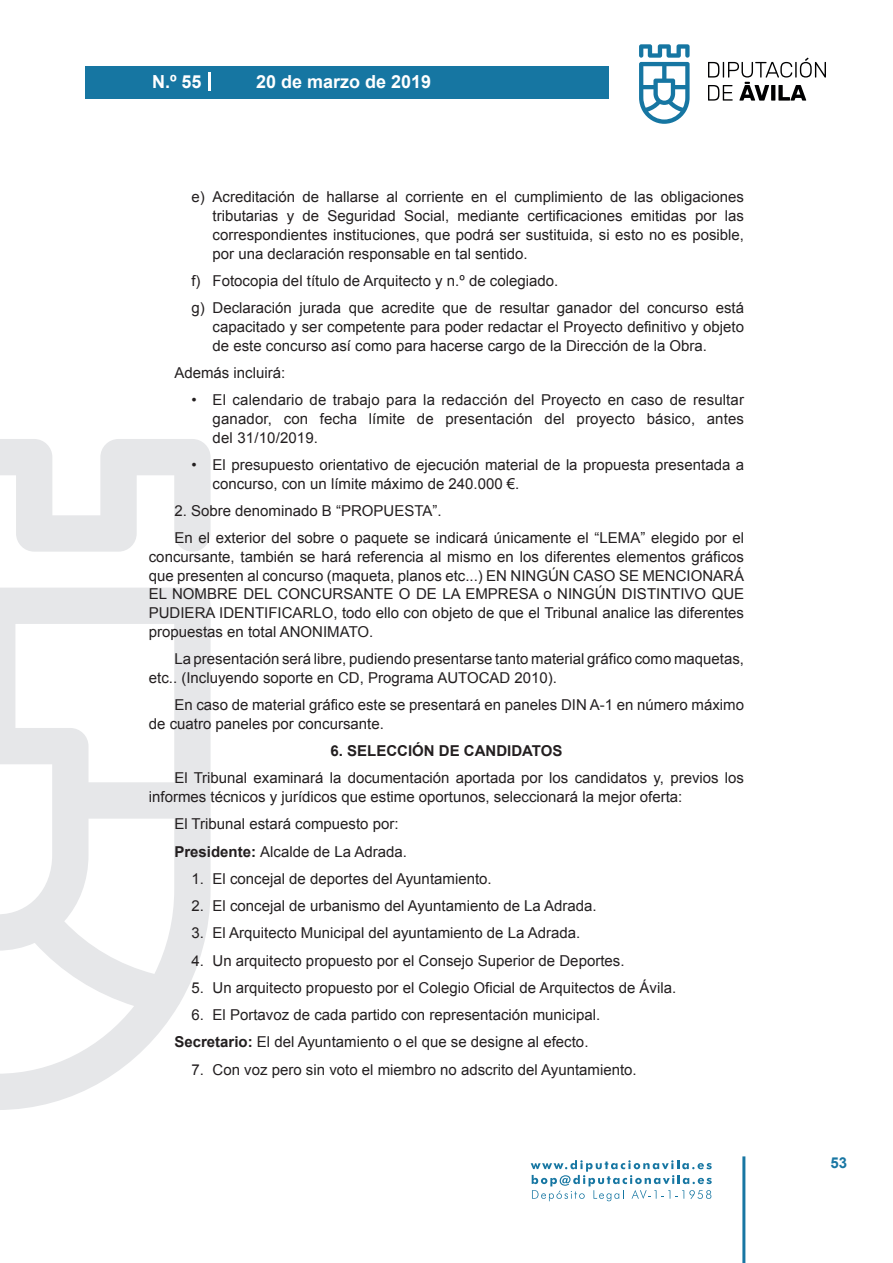
<style>
.page{position:relative;width:893px;height:1263px;background:#fff}
.page>*{position:absolute;margin:0;border:0;box-sizing:border-box;transform-origin:0 0}
.t1{font:700 18px "Arial";color:#fff}
.t2{font:15px/18.8px "Arial";color:#231f20}
.t3{font:700 15px "Arial";color:#231f20}
.t4{font:700 15px "Arial";color:#1876a3}
.s1{font-weight:700}
</style>
<div class="page">
<svg style="left:531px;top:1160px;width:181px;height:41px"></svg>
<div style="left:85px;top:66px;width:523px;height:33px;background:#1676a2"></div>
<svg style="left:639px;top:44px;width:51px;height:80px"></svg>
<svg style="left:708px;top:58px;width:118px;height:43px"></svg>
<hr style="left:742px;top:1156px;width:3px;height:107px;background:#1876a3">
<svg style="left:208px;top:72px;width:2px;height:18px"></svg>
<svg style="left:0;top:439px;width:211px;height:671px"></svg>
<p class="t1" style="left:152px;top:69px;width:51px">N.º 55</p>
<p class="t1" style="left:256px;top:69px;width:177px">20 de marzo de 2019</p>
<p class="t2" style="left:213px;top:188px;width:533px;text-align:justify;text-indent:-21px">e) Acreditación de hallarse al corriente en el cumplimiento de las obligaciones tributarias y de Seguridad Social, mediante certificaciones emitidas por las correspondientes instituciones, que podrá ser sustituida, si esto no es posible, por una declaración responsable en tal sentido.</p>
<p class="t2" style="left:191px;top:267px;width:554px;line-height:27.3px">f) Fotocopia del título de Arquitecto y n.º de colegiado.<br>g) Declaración jurada que acredite que de resultar ganador del concurso está</p>
<p class="t2" style="left:213px;top:317px;width:533px">capacitado y ser competente para poder redactar el Proyecto definitivo y objeto de este concurso así como para hacerse cargo de la Dirección de la Obra.</p>
<p class="t2" style="left:174px;top:363px;width:112px">Además incluirá:</p>
<p class="t2" style="left:213px;top:391px;width:533px;text-align:justify;text-indent:-21px">• El calendario de trabajo para la redacción del Proyecto en caso de resultar ganador, con fecha límite de presentación del proyecto básico, antes del 31/10/2019.</p>
<p class="t2" style="left:213px;top:455px;width:533px;text-indent:-21px">• El presupuesto orientativo de ejecución material de la propuesta presentada a concurso, con un límite máximo de 240.000 €.</p>
<p class="t2" style="left:174px;top:497px;width:571px;line-height:27.3px">2. Sobre denominado B “PROPUESTA”.<br>En el exterior del sobre o paquete se indicará únicamente el “LEMA” elegido por el</p>
<p class="t2" style="left:149px;top:547px;width:597px;text-align:justify">concursante, también se hará referencia al mismo en los diferentes elementos gráficos que presenten al concurso (maqueta, planos etc...) EN NINGÚN CASO SE MENCIONARÁ EL NOMBRE DEL CONCURSANTE O DE LA EMPRESA o NINGÚN DISTINTIVO QUE PUDIERA IDENTIFICARLO, todo ello con objeto de que el Tribunal analice las diferentes propuestas en total ANONIMATO.</p>
<p class="t2" style="left:149px;top:650px;width:597px;text-indent:26px">La presentación será libre, pudiendo presentarse tanto material gráfico como maquetas, etc.. (Incluyendo soporte en CD, Programa AUTOCAD 2010).</p>
<p class="t2" style="left:149px;top:696px;width:597px;text-indent:26px">En caso de material gráfico este se presentará en paneles DIN A-1 en número máximo de cuatro paneles por concursante.</p>
<p class="t3" style="left:330px;top:741px;width:233px">6. SELECCIÓN DE CANDIDATOS</p>
<p class="t2" style="left:149px;top:769px;width:597px;text-indent:26px">El Tribunal examinará la documentación aportada por los candidatos y, previos los informes técnicos y jurídicos que estime oportunos, seleccionará la mejor oferta:</p>
<p class="t2" style="left:174px;top:811px;width:234px;line-height:27.3px">El Tribunal estará compuesto por:<br><span class="s1">Presidente:</span> Alcalde de La Adrada.</p>
<p class="t2" style="left:191px;top:869px;width:302px">1. El concejal de deportes del Ayuntamiento.</p>
<p class="t2" style="left:191px;top:897px;width:407px">2. El concejal de urbanismo del Ayuntamiento de La Adrada.</p>
<p class="t2" style="left:191px;top:924px;width:390px">3. El Arquitecto Municipal del ayuntamiento de La Adrada.</p>
<p class="t2" style="left:191px;top:951px;width:435px">4. Un arquitecto propuesto por el Consejo Superior de Deportes.</p>
<p class="t2" style="left:191px;top:978px;width:486px">5. Un arquitecto propuesto por el Colegio Oficial de Arquitectos de Ávila.</p>
<p class="t2" style="left:174px;top:1001px;width:427px;line-height:27.3px;text-indent:17px">6. El Portavoz de cada partido con representación municipal.<br><span class="s1">Secretario:</span> El del Ayuntamiento o el que se designe al efecto.</p>
<p class="t2" style="left:191px;top:1060px;width:447px">7. Con voz pero sin voto el miembro no adscrito del Ayuntamiento.</p>
<p class="t4" style="left:831px;top:1153px;width:18px">53</p>
</div>
